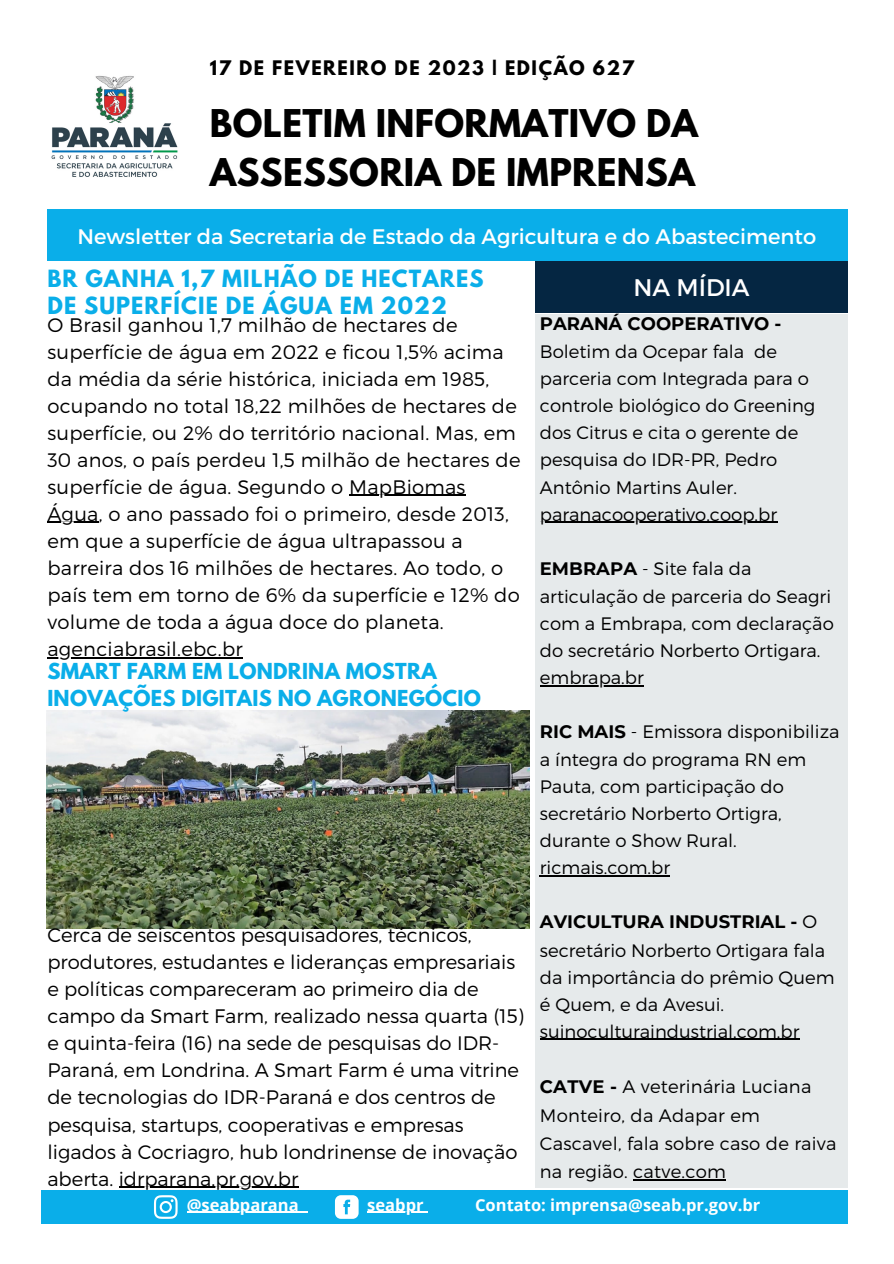
<style>
.page{position:relative;width:894px;height:1264px;background:#fff}
.page>*{position:absolute;margin:0;border:0;box-sizing:border-box;transform-origin:0 0}
.t1{font:700 33.9px/48.3px "League Spartan";letter-spacing:.01em;color:#000}
.t2{font:24px "Montserrat";color:#fff}
.t3{font:21px "Montserrat";color:#fff}
.t4{font:700 21px/27px "League Spartan";letter-spacing:.05em;color:#0aaee9}
.t5{font:300 19.5px/27px "Montserrat";letter-spacing:.015em;color:#000}
.t6{font:700 19.5px/27px "League Spartan";letter-spacing:.015em;color:#0aaee9}
.t7{font:300 18px/27.3px "Montserrat";color:#000}
.t8{font:700 18px "Montserrat";color:#000}
.t9{font:700 17.85px "League Spartan";letter-spacing:.09em;color:#000}
.t10{font:700 16.5px "Open Sans";color:#fff}
.s1{font-weight:700}
</style>
<div class="page">
<div style="left:47px;top:209px;width:800px;height:52px;background:#0aaee9"></div>
<div style="left:41px;top:1189px;width:806px;height:34px;background:#0aaee9"></div>
<div style="left:535px;top:314px;width:312px;height:873px;background:#e6eaeb"></div>
<div style="left:535px;top:261px;width:312px;height:52px;background:#052642"></div>
<img style="left:51px;top:75px;width:127px;height:102px">
<hr style="left:187px;top:1211px;width:111px;height:1px;background:#fff">
<hr style="left:367px;top:1211px;width:56px;height:1px;background:#fff">
<svg style="left:154px;top:1195px;width:23px;height:23px"></svg>
<svg style="left:335px;top:1195px;width:23px;height:23px"></svg>
<img style="left:46px;top:710px;width:483px;height:218px">
<hr style="left:539px;top:521px;width:238px;height:2px;background:#000">
<hr style="left:539px;top:685px;width:104px;height:1px;background:#000">
<hr style="left:539px;top:875px;width:131px;height:1px;background:#000">
<hr style="left:539px;top:1038px;width:260px;height:1px;background:#000">
<hr style="left:633px;top:1179px;width:93px;height:1px;background:#000">
<hr style="left:349px;top:495px;width:116px;height:1px;background:#000">
<hr style="left:47px;top:522px;width:52px;height:1px;background:#000">
<hr style="left:47px;top:657px;width:196px;height:1px;background:#000">
<hr style="left:119px;top:1186px;width:179px;height:1px;background:#000">
<p class="t9" style="left:210px;top:59px;width:425px">17 DE FEVEREIRO DE 2023 | EDIÇÃO 627</p>
<h1 class="t1" style="left:210px;top:104px;width:489px">BOLETIM INFORMATIVO DA<br>ASSESSORIA DE IMPRENSA</h1>
<p class="t3" style="left:77px;top:223px;width:740px">Newsletter da Secretaria de Estado da Agricultura e do Abastecimento</p>
<p class="t2" style="left:633px;top:272px;width:117px">NA MÍDIA</p>
<p class="t5" style="left:47px;top:310px;width:474px">O Brasil ganhou 1,7 milhão de hectares de superfície de água em 2022 e ficou 1,5% acima da média da série histórica, iniciada em 1985, ocupando no total 18,22 milhões de hectares de superfície, ou 2% do território nacional. Mas, em 30 anos, o país perdeu 1,5 milhão de hectares de superfície de água. Segundo o MapBiomas Água, o ano passado foi o primeiro, desde 2013, em que a superfície de água ultrapassou a barreira dos 16 milhões de hectares. Ao todo, o país tem em torno de 6% da superfície e 12% do volume de toda a água doce do planeta. agenciabrasil.ebc.br</p>
<p class="t6" style="left:47px;top:660px;width:435px">SMART FARM EM LONDRINA MOSTRA<br>INOVAÇÕES DIGITAIS NO AGRONEGÓCIO</p>
<p class="t4" style="left:47px;top:268px;width:437px">BR GANHA 1,7 MILHÃO DE HECTARES<br>DE SUPERFÍCIE DE ÁGUA EM 2022</p>
<p class="t8" style="left:539px;top:313px;width:243px">PARANÁ COOPERATIVO -</p>
<p class="t7" style="left:539px;top:337px;width:277px">Boletim da Ocepar fala de parceria com Integrada para o controle biológico do Greening dos Citrus e cita o gerente de pesquisa do IDR-PR, Pedro<br>Antônio Martins Auler. paranacooperativo.coop.br</p>
<p class="t7" style="left:539px;top:553px;width:295px"><span class="s1">EMBRAPA</span> - Site fala da articulação de parceria do Seagri com a Embrapa, com declaração do secretário Norberto Ortigara. embrapa.br</p>
<p class="t7" style="left:539px;top:717px;width:301px"><span class="s1">RIC MAIS</span> - Emissora disponibiliza a íntegra do programa RN em<br>Pauta, com participação do secretário Norberto Ortigra, durante o Show Rural. ricmais.com.br</p>
<p class="t5" style="left:47px;top:920px;width:478px">Cerca de seiscentos pesquisadores, técnicos, produtores, estudantes e lideranças empresariais e políticas compareceram ao primeiro dia de campo da Smart Farm, realizado nessa quarta (15) e quinta-feira (16) na sede de pesquisas do IDR-Paraná, em Londrina. A Smart Farm é uma vitrine de tecnologias do IDR-Paraná e dos centros de pesquisa, startups, cooperativas e empresas ligados à Cocriagro, hub londrinense de inovação aberta. idrparana.pr.gov.br</p>
<p class="t7" style="left:539px;top:907px;width:296px"><span class="s1">AVICULTURA INDUSTRIAL -</span> O secretário Norberto Ortigara fala da importância do prêmio Quem é Quem, e da Avesui. suinoculturaindustrial.com.br</p>
<p class="t7" style="left:539px;top:1071px;width:298px;line-height:28.5px"><span class="s1">CATVE -</span> A veterinária Luciana<br>Monteiro, da Adapar em<br>Cascavel, fala sobre caso de raiva na região. catve.com</p>
<p class="t10" style="left:187px;top:1193px;width:113px">@seabparana</p>
<p class="t10" style="left:367px;top:1193px;width:58px">seabpr</p>
<p class="t10" style="left:475px;top:1193px;width:287px">Contato: imprensa@seab.pr.gov.br</p>
</div>
